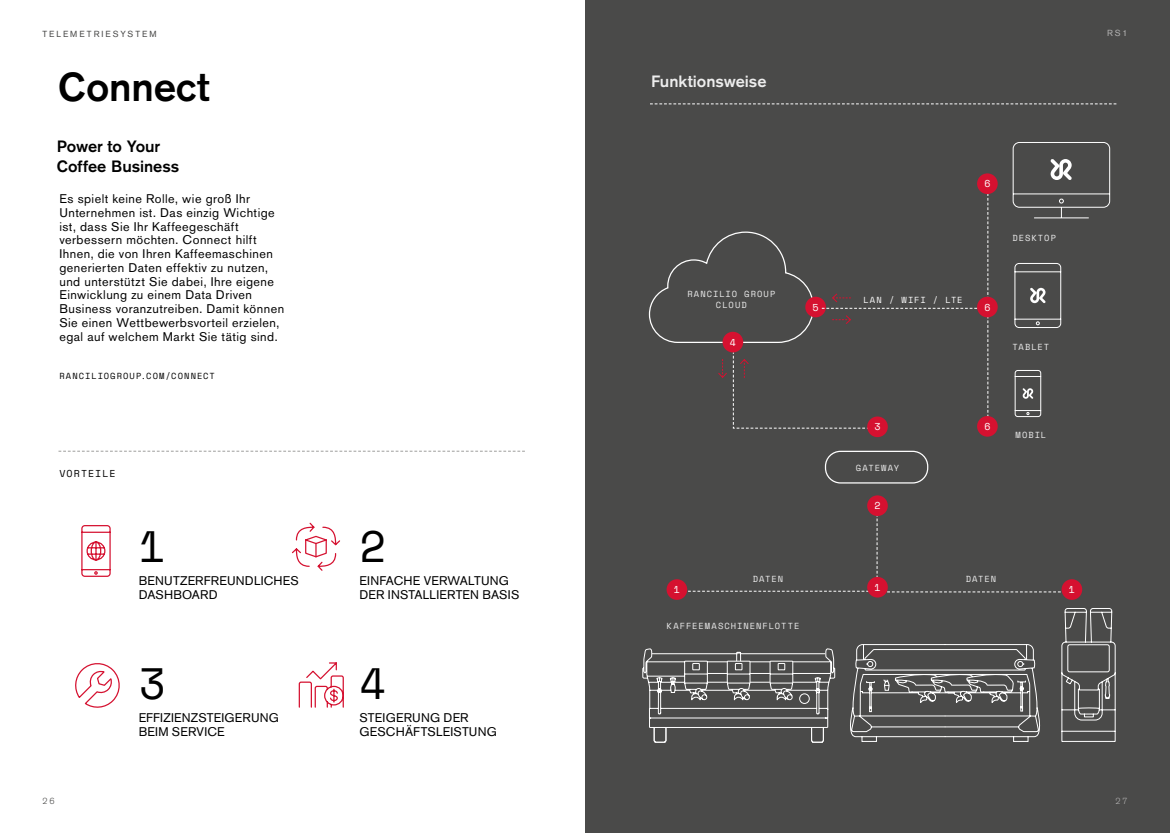
<style>
.page{position:relative;width:1170px;height:833px;background:#fff}
.page>*{position:absolute;margin:0;border:0;box-sizing:border-box;transform-origin:0 0}
.t1{font:43.75px "Space Mono";color:#000}
.t2{font:500 40px "Akzidenz Grotesk BQ";color:#000}
.t3{font:500 16.25px/19.5px "Akzidenz Grotesk BQ";letter-spacing:-.005em;color:#000}
.t4{font:500 16.25px "Akzidenz Grotesk BQ";letter-spacing:-.005em;color:#ededed}
.t5{font:12.5px/13.8px "Akzidenz Grotesk BQ";letter-spacing:.035em;color:#000}
.t6{font:12.5px/14.4px "Akzidenz Grotesk BQ";letter-spacing:.015em;color:#000}
.t7{font:10px "Space Mono";color:#fff}
.t8{font:10px "Space Mono";letter-spacing:.105em;color:#000}
.t9{font:8.75px/10.5px "Space Mono";letter-spacing:.11em;color:#ededed;text-align:center}
.t10{font:8.75px "Space Mono";letter-spacing:.125em;color:#000}
.t11{font:8.75px "Akzidenz Grotesk BQ";letter-spacing:.225em;color:#4a4a49}
.t12{font:8.75px "Space Mono";letter-spacing:.11em;color:#fff}
.t13{font:8.75px "Akzidenz Grotesk BQ";color:#b3b2b2}
.t14{font:300 8.75px "Akzidenz Grotesk BQ";color:#4a4a49}
.t15{font:300 8.75px "Akzidenz Grotesk BQ";color:#b3b2b2}
</style>
<div class="page">
<svg style="left:81px;top:525px;width:30px;height:52px"></svg>
<svg style="left:75px;top:663px;width:45px;height:45px"></svg>
<svg style="left:292px;top:522px;width:49px;height:49px"></svg>
<svg style="left:298px;top:662px;width:46px;height:46px"></svg>
<svg style="left:58px;top:451px;width:467px;height:1px"></svg>
<div style="left:585px;top:0;width:584px;height:833px;background:#4a4a49"></div>
<svg style="left:642px;top:505px;width:473px;height:238px"></svg>
<svg style="left:987px;top:194px;width:1px;height:222px"></svg>
<div style="left:824px;top:451px;width:104px;height:32px;border:1px solid #fff;border-radius:15px"></div>
<svg style="left:1012px;top:142px;width:98px;height:76px"></svg>
<svg style="left:1014px;top:263px;width:47px;height:65px"></svg>
<svg style="left:1014px;top:370px;width:27px;height:47px"></svg>
<svg style="left:648px;top:231px;width:166px;height:113px"></svg>
<div style="left:666px;top:579px;width:21px;height:21px;background:#d51130;border-radius:50%"></div>
<div style="left:1061px;top:579px;width:21px;height:21px;background:#d51130;border-radius:50%"></div>
<div style="left:867px;top:577px;width:20px;height:20px;background:#d51130;border-radius:50%"></div>
<div style="left:722px;top:332px;width:21px;height:20px;background:#d51130;border-radius:50%"></div>
<div style="left:976px;top:297px;width:21px;height:20px;background:#d51130;border-radius:50%"></div>
<div style="left:976px;top:173px;width:21px;height:21px;background:#d51130;border-radius:50%"></div>
<div style="left:867px;top:495px;width:20px;height:21px;background:#d51130;border-radius:50%"></div>
<div style="left:805px;top:297px;width:20px;height:20px;background:#d51130;border-radius:50%"></div>
<div style="left:976px;top:416px;width:21px;height:21px;background:#d51130;border-radius:50%"></div>
<div style="left:867px;top:416px;width:20px;height:21px;background:#d51130;border-radius:50%"></div>
<svg style="left:832px;top:315px;width:19px;height:9px"></svg>
<svg style="left:718px;top:351px;width:155px;height:78px"></svg>
<svg style="left:821px;top:293px;width:155px;height:16px"></svg>
<svg style="left:650px;top:103px;width:466px;height:1px"></svg>
<p class="t11" style="left:43px;top:29px;width:115px">TELEMETRIESYSTEM</p>
<p class="t13" style="left:1106px;top:28px;width:22px">RS1</p>
<h2 class="t2" style="left:58px;top:62px;width:153px">Connect</h2>
<h3 class="t4" style="left:651px;top:71px;width:117px">Funktionsweise</h3>
<h3 class="t3" style="left:57px;top:136px;width:124px">Power to Your<br>Coffee Business</h3>
<p class="t7" style="left:984px;top:176px;width:8px">6</p>
<p class="t5" style="left:59px;top:192px;width:226px">Es spielt keine Rolle, wie groß Ihr Unternehmen ist. Das einzig Wichtige ist, dass Sie Ihr Kaffeegeschäft verbessern möchten. Connect hilft Ihnen, die von Ihren Kaffeemaschinen generierten Daten effektiv zu nutzen, und unterstützt Sie dabei, Ihre eigene Einwicklung zu einem Data Driven Business voranzutreiben. Damit können Sie einen Wettbewerbsvorteil erzielen, egal auf welchem Markt Sie tätig sind.</p>
<p class="t10" style="left:59px;top:369px;width:157px">RANCILIOGROUP.COM/CONNECT</p>
<p class="t9" style="left:687px;top:288px;width:89px">RANCILIO GROUP<br>CLOUD</p>
<p class="t7" style="left:729px;top:335px;width:8px">4</p>
<p class="t7" style="left:812px;top:300px;width:8px">5</p>
<p class="t12" style="left:863px;top:293px;width:101px">LAN / WIFI / LTE</p>
<p class="t7" style="left:984px;top:300px;width:8px">6</p>
<p class="t9" style="left:1012px;top:233px;width:45px">DESKTOP</p>
<p class="t9" style="left:1012px;top:341px;width:38px">TABLET</p>
<p class="t7" style="left:874px;top:419px;width:8px">3</p>
<p class="t7" style="left:984px;top:419px;width:8px">6</p>
<p class="t9" style="left:1015px;top:430px;width:32px">MOBIL</p>
<p class="t8" style="left:59px;top:466px;width:58px">VORTEILE</p>
<p class="t9" style="left:855px;top:462px;width:45px">GATEWAY</p>
<p class="t7" style="left:874px;top:498px;width:8px">2</p>
<h1 class="t1" style="left:139px;top:514px;width:28px">1</h1>
<p class="t6" style="left:139px;top:573px;width:162px">BENUTZERFREUNDLICHES<br>DASHBOARD</p>
<h1 class="t1" style="left:359px;top:514px;width:28px">2</h1>
<p class="t6" style="left:359px;top:573px;width:161px">EINFACHE VERWALTUNG<br>DER INSTALLIERTEN BASIS</p>
<p class="t9" style="left:752px;top:573px;width:32px">DATEN</p>
<p class="t9" style="left:965px;top:573px;width:32px">DATEN</p>
<p class="t7" style="left:673px;top:582px;width:8px">1</p>
<p class="t7" style="left:874px;top:580px;width:8px">1</p>
<p class="t7" style="left:1068px;top:582px;width:8px">1</p>
<p class="t9" style="left:666px;top:620px;width:134px">KAFFEEMASCHINENFLOTTE</p>
<h1 class="t1" style="left:139px;top:651px;width:28px">3</h1>
<p class="t6" style="left:139px;top:710px;width:142px">EFFIZIENZSTEIGERUNG<br>BEIM SERVICE</p>
<h1 class="t1" style="left:359px;top:651px;width:28px">4</h1>
<p class="t6" style="left:359px;top:710px;width:139px">STEIGERUNG DER<br>GESCHÄFTSLEISTUNG</p>
<p class="t14" style="left:43px;top:796px;width:14px">26</p>
<p class="t15" style="left:1115px;top:796px;width:14px">27</p>
</div>
